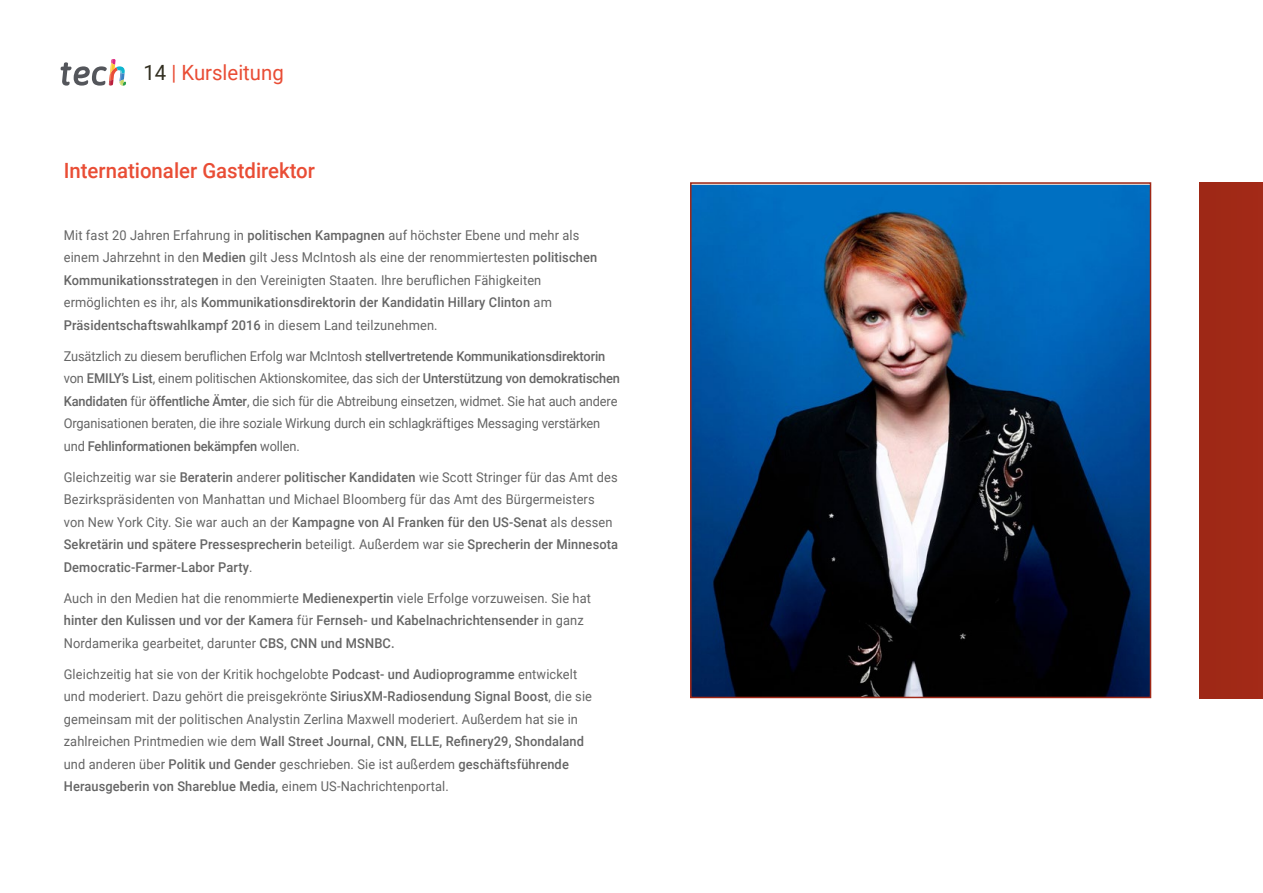
<style>
.page{position:relative;width:1263px;height:893px;background:#fff}
.page>*{position:absolute;margin:0;border:0;box-sizing:border-box;transform-origin:0 0}
.t1{font:500 21px "Roboto";color:#e94d35}
.t2{font:21px "Roboto";color:#e94d35}
.t3{font:13.5px/22.5px "Roboto";letter-spacing:.01em;color:#656565;scale:.95 1}
.t4{font:13.5px/22.5px "Roboto";letter-spacing:-.01em;color:#656565;scale:.95 1}
.s1{color:#312e20}
.s2{font-weight:500}
</style>
<div class="page">
<svg style="left:61px;top:59px;width:65px;height:27px"></svg>
<img style="left:693px;top:186px;width:455px;height:509px">
<div style="left:690px;top:182px;width:461px;height:516px;border:2px solid #a02817"></div>
<div style="left:1199px;top:182px;width:64px;height:516px;background:#a02916"></div>
<h1 class="t2" style="left:144px;top:57px;width:142px"><span class="s1">14</span> | Kursleitung</h1>
<h1 class="t1" style="left:64px;top:156px;width:253px">Internationaler Gastdirektor</h1>
<p class="t3" style="left:64px;top:223px;width:563px">Mit fast 20 Jahren Erfahrung in <span class="s2">politischen Kampagnen</span> auf höchster Ebene und mehr als einem Jahrzehnt in den <span class="s2">Medien</span> gilt Jess McIntosh als eine der renommiertesten <span class="s2">politischen Kommunikationsstrategen</span> in den Vereinigten Staaten. Ihre beruflichen Fähigkeiten ermöglichten es ihr, als <span class="s2">Kommunikationsdirektorin der Kandidatin Hillary Clinton</span> am <span class="s2">Präsidentschaftswahlkampf 2016</span> in diesem Land teilzunehmen.</p>
<p class="t4" style="left:64px;top:344px;width:587px">Zusätzlich zu diesem beruflichen Erfolg war McIntosh <span class="s2">stellvertretende Kommunikationsdirektorin </span>von <span class="s2">EMILY’s List</span>, einem politischen Aktionskomitee, das sich der <span class="s2">Unterstützung von demokratischen Kandidaten</span> für <span class="s2">öffentliche Ämter</span>, die sich für die Abtreibung einsetzen, widmet. Sie hat auch andere Organisationen beraten, die ihre soziale Wirkung durch ein schlagkräftiges Messaging verstärken und <span class="s2">Fehlinformationen bekämpfen</span> wollen.</p>
<p class="t3" style="left:64px;top:465px;width:585px">Gleichzeitig war sie <span class="s2">Beraterin</span> anderer <span class="s2">politischer Kandidaten</span> wie Scott Stringer für das Amt des Bezirkspräsidenten von Manhattan und Michael Bloomberg für das Amt des Bürgermeisters von New York City. Sie war auch an der <span class="s2">Kampagne von Al Franken für den US-Senat</span> als dessen <span class="s2">Sekretärin und spätere Pressesprecherin</span> beteiligt. Außerdem war sie <span class="s2">Sprecherin der Minnesota Democratic-Farmer-Labor Party</span>.</p>
<p class="t3" style="left:64px;top:586px;width:557px">Auch in den Medien hat die renommierte <span class="s2">Medienexpertin</span> viele Erfolge vorzuweisen. Sie hat <span class="s2">hinter den Kulissen und vor der Kamera</span> für <span class="s2">Fernseh- und Kabelnachrichtensender</span> in ganz<br>Nordamerika gearbeitet, darunter <span class="s2">CBS, CNN und MSNBC.</span></p>
<p class="t3" style="left:64px;top:662px;width:558px">Gleichzeitig hat sie von der Kritik hochgelobte <span class="s2">Podcast- und Audioprogramme</span> entwickelt und moderiert. Dazu gehört die preisgekrönte <span class="s2">SiriusXM-Radiosendung Signal Boost</span>, die sie gemeinsam mit der politischen Analystin Zerlina Maxwell moderiert. Außerdem hat sie in zahlreichen Printmedien wie dem <span class="s2">Wall Street Journal, CNN, ELLE, Refinery29, Shondaland </span>und anderen über <span class="s2">Politik und Gender</span> geschrieben. Sie ist außerdem <span class="s2">geschäftsführende Herausgeberin von Shareblue Media,</span> einem US-Nachrichtenportal.</p>
</div>
